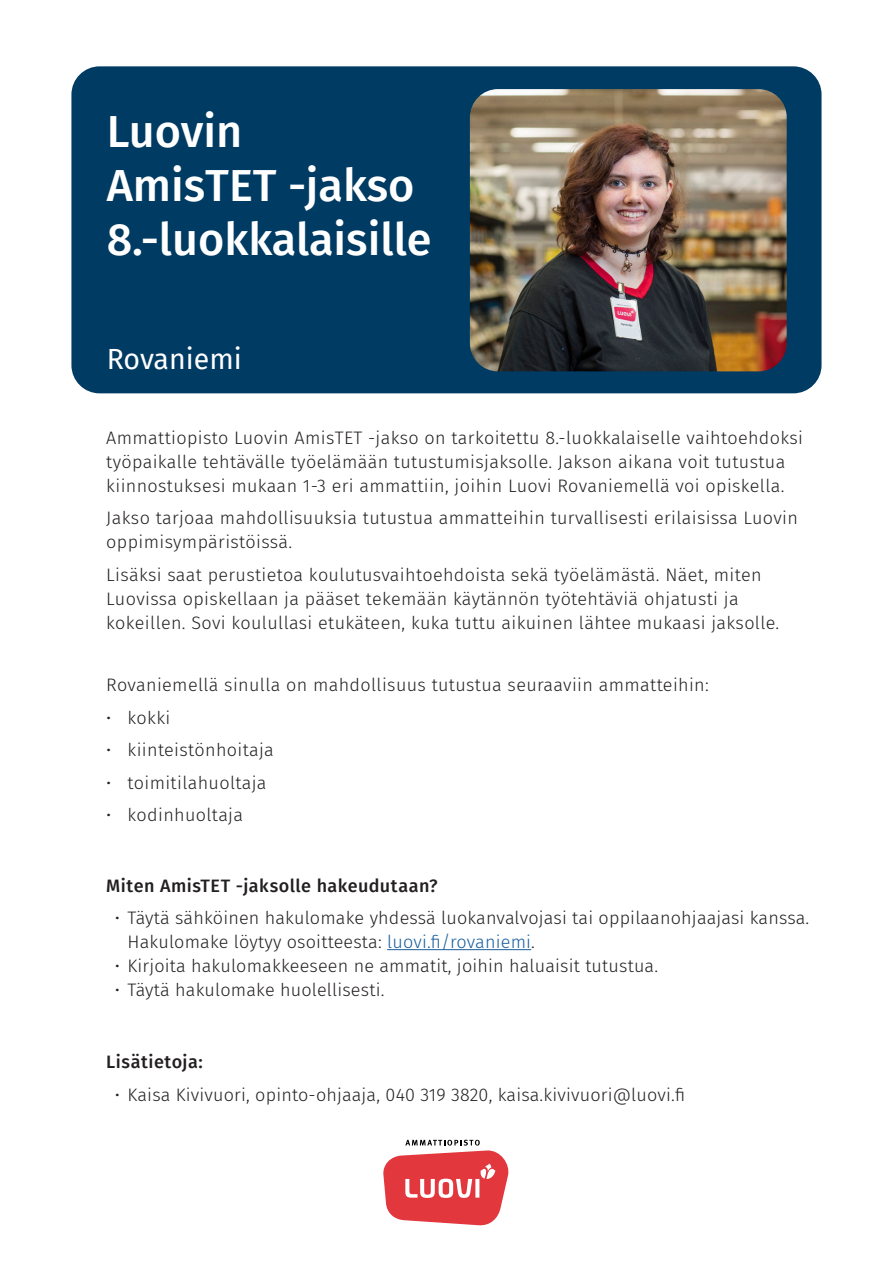
<style>
.page{position:relative;width:893px;height:1263px;background:#fff}
.page>*{position:absolute;margin:0;border:0;box-sizing:border-box;transform-origin:0 0}
.Pääotsikko{font:500 45px/54px "Fira Sans";color:#fff}
.Oulu_ja_Muhos{font:28.5px "Fira Sans";color:#fff}
.Kappale{font:300 18px/24px "Fira Sans";letter-spacing:.02em;color:#231f20}
.Luettelo{font:300 18px/24px "Fira Sans";letter-spacing:.01em;color:#231f20}
.Versaali_alaotsikko{font:500 18px "Fira Sans";letter-spacing:.025em;color:#231f20}
.s1{color:#175d9e}
</style>
<div class="page">
<div style="left:71px;top:66px;width:750px;height:327px;background:#003b63;border-radius:28px"></div>
<hr style="left:387px;top:949px;width:144px;height:1px;background:#175d9e">
<svg style="left:383px;top:1140px;width:126px;height:86px"></svg>
<img style="left:470px;top:89px;width:317px;height:282px">
<h1 class="Pääotsikko" style="left:107px;top:102px;width:326px">Luovin<br>AmisTET -jakso<br>8.-luokkalaisille</h1>
<h2 class="Oulu_ja_Muhos" style="left:107px;top:337px;width:137px">Rovaniemi</h2>
<p class="Kappale" style="left:106px;top:425px;width:698px">Ammattiopisto Luovin AmisTET -jakso on tarkoitettu 8.-luokkalaiselle vaihtoehdoksi työpaikalle tehtävälle työelämään tutustumisjaksolle. Jakson aikana voit tutustua kiinnostuksesi mukaan 1-3 eri ammattiin, joihin Luovi Rovaniemellä voi opiskella.</p>
<p class="Kappale" style="left:106px;top:506px;width:693px">Jakso tarjoaa mahdollisuuksia tutustua ammatteihin turvallisesti erilaisissa Luovin oppimisympäristöissä.</p>
<p class="Kappale" style="left:106px;top:562px;width:675px">Lisäksi saat perustietoa koulutusvaihtoehdoista sekä työelämästä. Näet, miten<br>Luovissa opiskellaan ja pääset tekemään käytännön työtehtäviä ohjatusti ja kokeillen. Sovi koulullasi etukäteen, kuka tuttu aikuinen lähtee mukaasi jaksolle.</p>
<p class="Kappale" style="left:106px;top:673px;width:604px">Rovaniemellä sinulla on mahdollisuus tutustua seuraaviin ammatteihin:</p>
<p class="Kappale" style="left:106px;top:705px;width:66px">• kokki</p>
<p class="Kappale" style="left:106px;top:738px;width:169px">• kiinteistönhoitaja</p>
<p class="Kappale" style="left:106px;top:770px;width:162px">• toimitilahuoltaja</p>
<p class="Kappale" style="left:106px;top:803px;width:138px">• kodinhuoltaja</p>
<h3 class="Versaali_alaotsikko" style="left:106px;top:871px;width:333px">Miten AmisTET -jaksolle hakeudutaan?</h3>
<p class="Luettelo" style="left:128px;top:906px;width:683px;text-indent:-13px">• Täytä sähköinen hakulomake yhdessä luokanvalvojasi tai oppilaanohjaajasi kanssa.<br>Hakulomake löytyy osoitteesta: <span class="s1">luovi.fi/rovaniemi</span>.</p>
<p class="Luettelo" style="left:115px;top:954px;width:545px">• Kirjoita hakulomakkeeseen ne ammatit, joihin haluaisit tutustua.</p>
<p class="Luettelo" style="left:115px;top:978px;width:271px">• Täytä hakulomake huolellisesti.</p>
<h3 class="Versaali_alaotsikko" style="left:106px;top:1047px;width:98px">Lisätietoja:</h3>
<p class="Luettelo" style="left:115px;top:1082px;width:572px">• Kaisa Kivivuori, opinto-ohjaaja, 040 319 3820, kaisa.kivivuori@luovi.fi</p>
</div>
